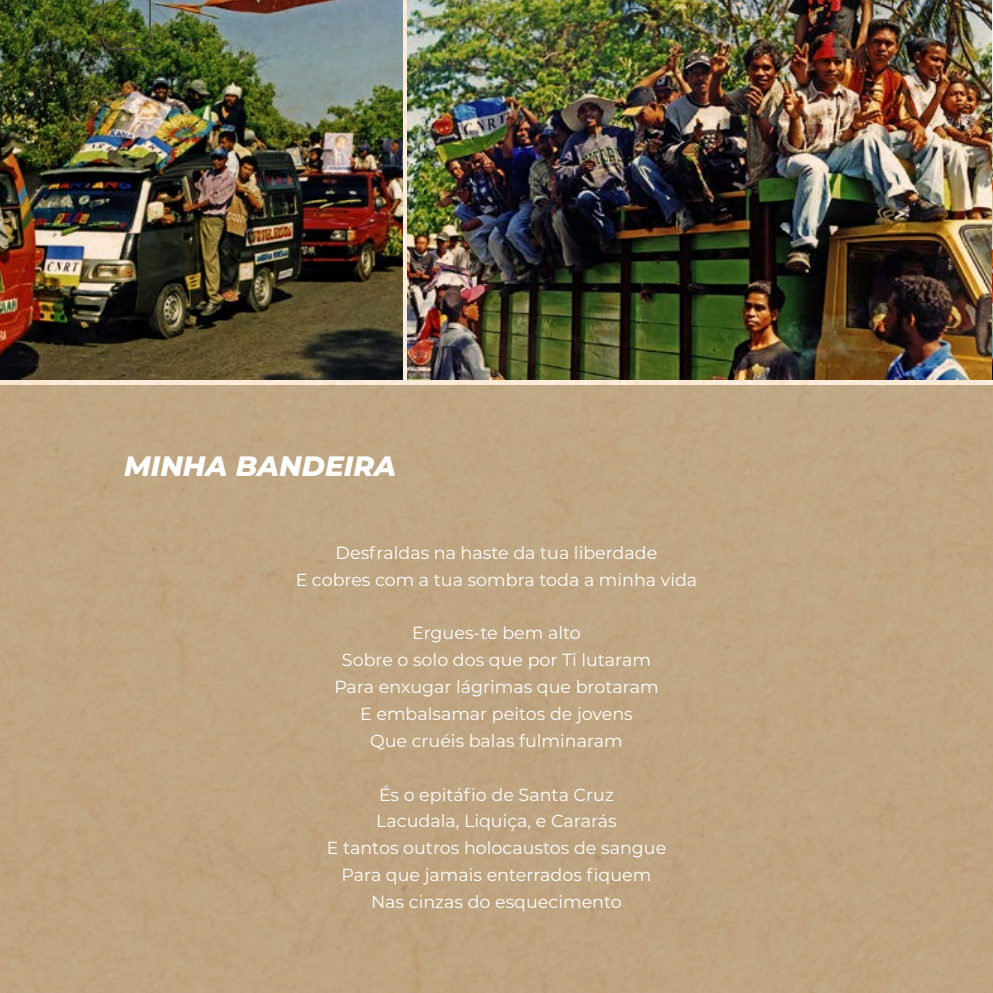
<style>
.page{position:relative;width:993px;height:993px;background:#fff}
.page>*{position:absolute;margin:0;border:0;box-sizing:border-box;transform-origin:0 0}
.t1{font:italic 800 28px "Montserrat";color:#fff}
.t2{font:17.5px/26.8px "Montserrat";color:#fff;text-align:center}
.t3{font:600 12.25px "Montserrat";color:#514a43}
</style>
<div class="page">
<img style="left:0;top:0;width:992px;height:992px">
<svg style="left:101px;top:0;width:51px;height:50px"></svg>
<p class="t3" style="left:119px;top:28px;width:16px">TT</p>
<h1 class="t1" style="left:124px;top:446px;width:273px">MINHA BANDEIRA</h1>
<p class="t2" style="left:295px;top:538px;width:403px">Desfraldas na haste da tua liberdade<br>E cobres com a tua sombra toda a minha vida</p>
<p class="t2" style="left:334px;top:619px;width:325px">Ergues-te bem alto<br>Sobre o solo dos que por Ti lutaram<br>Para enxugar lágrimas que brotaram<br>E embalsamar peitos de jovens<br>Que cruéis balas fulminaram</p>
<p class="t2" style="left:326px;top:780px;width:341px">És o epitáfio de Santa Cruz<br>Lacudala, Liquiça, e Cararás<br>E tantos outros holocaustos de sangue<br>Para que jamais enterrados fiquem<br>Nas cinzas do esquecimento</p>
</div>
